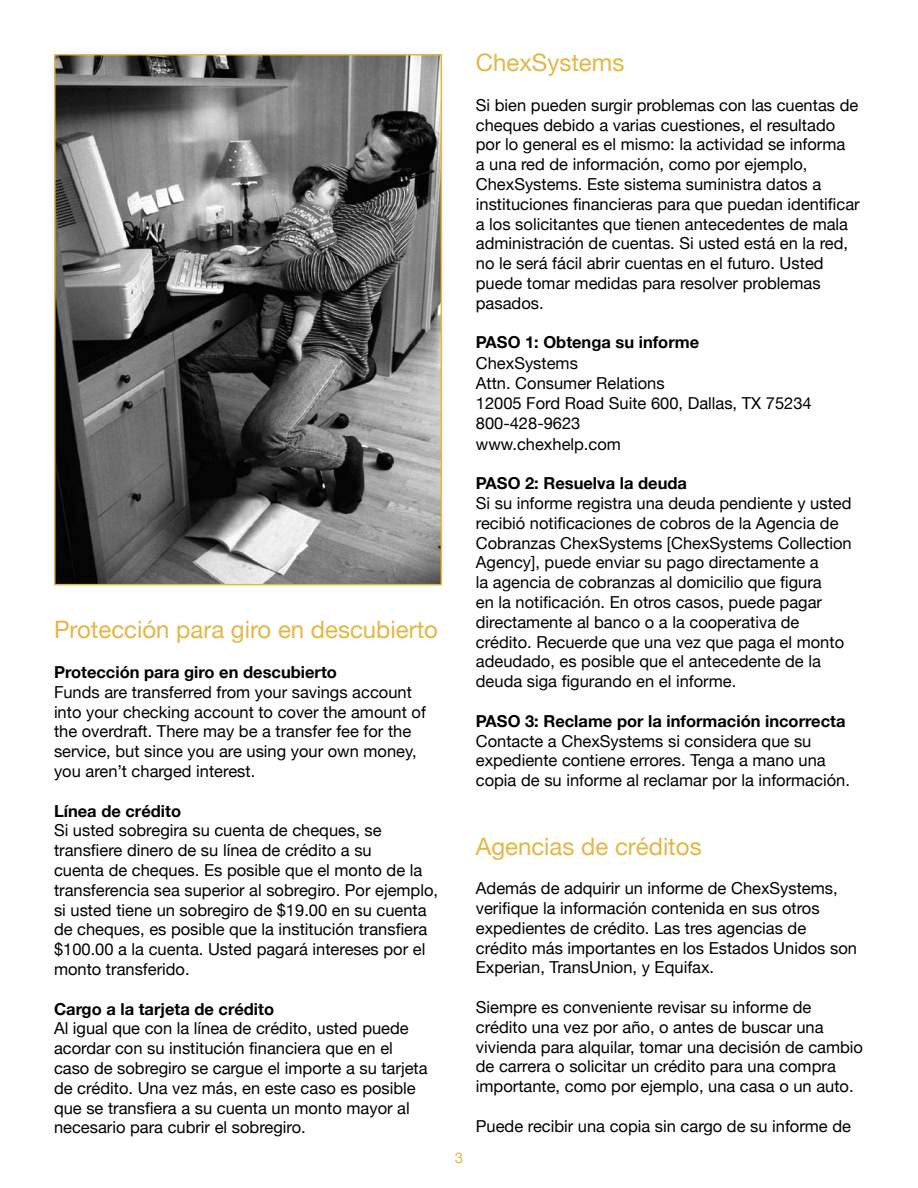
<style>
.page{position:relative;width:918px;height:1188px;background:#fff}
.page>*{position:absolute;margin:0;border:0;box-sizing:border-box;transform-origin:0 0}
.t1{font:24px "Helvetica Neue";color:#e4b745}
.t2{font:16.5px/19.8px "Helvetica Neue";color:#000}
.t3{font:700 16.5px "Helvetica Neue";color:#000}
</style>
<div class="page">
<img style="left:57px;top:57px;width:382px;height:525px">
<div style="left:54px;top:54px;width:388px;height:531px;border:2px solid #e4b745"></div>
<h1 class="t1" style="left:54px;top:616px;width:386px">Protección para giro en descubierto</h1>
<p class="t3" style="left:54px;top:662px;width:284px">Protección para giro en descubierto</p>
<p class="t2" style="left:54px;top:682px;width:373px">Funds are transferred from your savings account into your checking account to cover the amount of the overdraft. There may be a transfer fee for the service, but since you are using your own money, you aren’t charged interest.</p>
<p class="t3" style="left:54px;top:801px;width:129px">Línea de crédito</p>
<p class="t2" style="left:54px;top:820px;width:386px">Si usted sobregira su cuenta de cheques, se transfiere dinero de su línea de crédito a su<br>cuenta de cheques. Es posible que el monto de la transferencia sea superior al sobregiro. Por ejemplo, si usted tiene un sobregiro de $19.00 en su cuenta de cheques, es posible que la institución transfiera $100.00 a la cuenta. Usted pagará intereses por el monto transferido.</p>
<p class="t3" style="left:54px;top:999px;width:222px">Cargo a la tarjeta de crédito</p>
<p class="t2" style="left:54px;top:1018px;width:375px">Al igual que con la línea de crédito, usted puede acordar con su institución financiera que en el caso de sobregiro se cargue el importe a su tarjeta de crédito. Una vez más, en este caso es posible que se transfiera a su cuenta un monto mayor al necesario para cubrir el sobregiro.</p>
<h1 class="t1" style="left:476px;top:48px;width:150px">ChexSystems</h1>
<p class="t2" style="left:476px;top:95px;width:385px">Si bien pueden surgir problemas con las cuentas de cheques debido a varias cuestiones, el resultado por lo general es el mismo: la actividad se informa<br>a una red de información, como por ejemplo, ChexSystems. Este sistema suministra datos a instituciones financieras para que puedan identificar a los solicitantes que tienen antecedentes de mala administración de cuentas. Si usted está en la red, no le será fácil abrir cuentas en el futuro. Usted puede tomar medidas para resolver problemas pasados.</p>
<p class="t3" style="left:476px;top:332px;width:225px">PASO 1: Obtenga su informe</p>
<p class="t2" style="left:476px;top:352px;width:337px;line-height:20.2px">ChexSystems<br>Attn. Consumer Relations<br>12005 Ford Road Suite 600, Dallas, TX 75234<br>800-428-9623<br>www.chexhelp.com</p>
<p class="t3" style="left:476px;top:473px;width:213px">PASO 2: Resuelva la deuda</p>
<p class="t2" style="left:476px;top:493px;width:377px">Si su informe registra una deuda pendiente y usted recibió notificaciones de cobros de la Agencia de Cobranzas ChexSystems [ChexSystems Collection Agency], puede enviar su pago directamente a<br>la agencia de cobranzas al domicilio que figura<br>en la notificación. En otros casos, puede pagar directamente al banco o a la cooperativa de crédito. Recuerde que una vez que paga el monto adeudado, es posible que el antecedente de la deuda siga figurando en el informe.</p>
<p class="t3" style="left:476px;top:711px;width:371px">PASO 3: Reclame por la información incorrecta</p>
<p class="t2" style="left:476px;top:731px;width:376px">Contacte a ChexSystems si considera que su expediente contiene errores. Tenga a mano una copia de su informe al reclamar por la información.</p>
<h1 class="t1" style="left:476px;top:832px;width:227px">Agencias de créditos</h1>
<p class="t2" style="left:476px;top:878px;width:383px">Además de adquirir un informe de ChexSystems, verifique la información contenida en sus otros expedientes de crédito. Las tres agencias de crédito más importantes en los Estados Unidos son Experian, TransUnion, y Equifax.</p>
<p class="t2" style="left:476px;top:997px;width:389px">Siempre es conveniente revisar su informe de crédito una vez por año, o antes de buscar una vivienda para alquilar, tomar una decisión de cambio de carrera o solicitar un crédito para una compra importante, como por ejemplo, una casa o un auto.</p>
<p class="t2" style="left:476px;top:1116px;width:377px">Puede recibir una copia sin cargo de su informe de</p>
</div>
